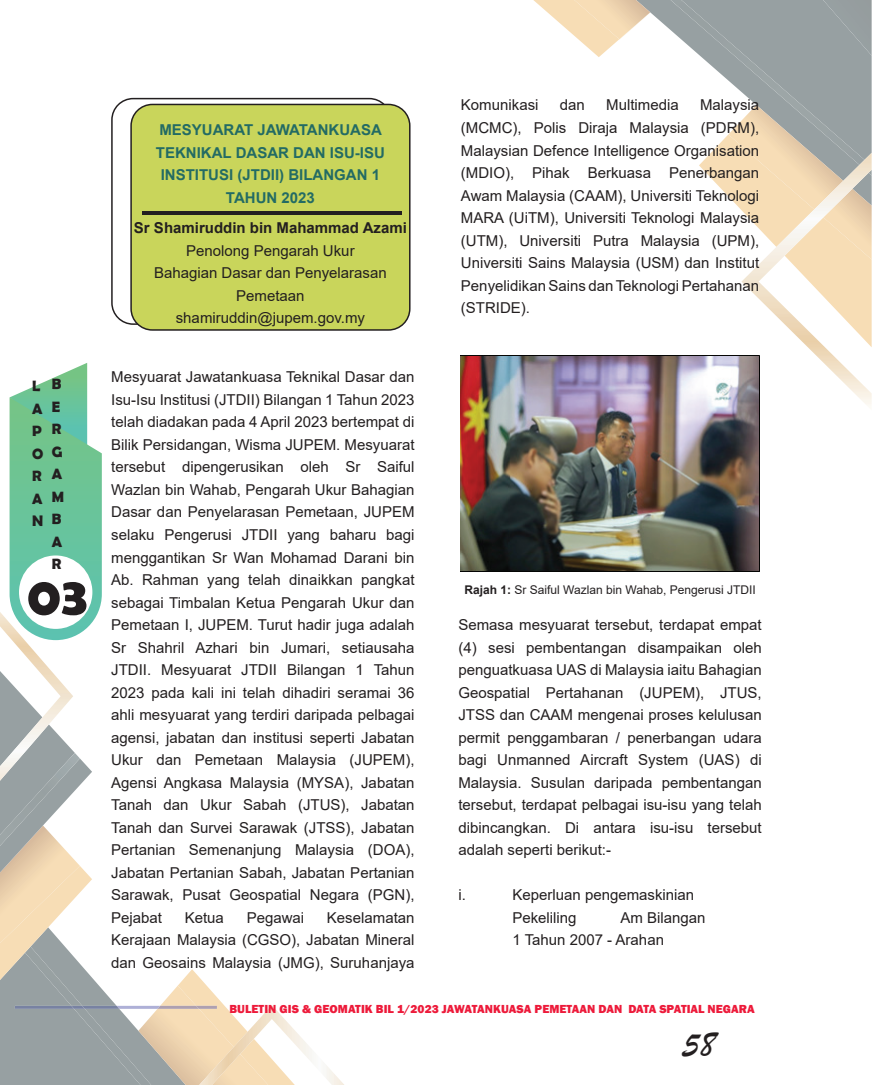
<style>
.page{position:relative;width:872px;height:1085px;background:#fff}
.page>*{position:absolute;margin:0;border:0;box-sizing:border-box;transform-origin:0 0}
.t1{font:700 54px "Berlin Sans FB Demi";color:#231f20}
.t2{font:36px "Brush Script";color:#231f20}
.t3{font:15px/22.5px "Arial";color:#231f20;text-align:justify}
.t4{font:700 15px/22.5px "Arial";color:#236b64;text-align:center}
.t5{font:700 15px "Arial";color:#231f20}
.t6{font:700 15px/22.5px "Berlin Sans FB Demi";color:#231f20}
.t7{font:800 12px "Franklin Gothic";letter-spacing:.005em;color:#ed1a3a}
.t8{font:12px "Arial";color:#231f20}
.s1{font-weight:700}
</style>
<div class="page">
<svg style="left:650px;top:0;width:20px;height:30px"></svg>
<svg style="left:533px;top:0;width:117px;height:57px"></svg>
<svg style="left:670px;top:0;width:201px;height:410px"></svg>
<svg style="left:111px;top:98px;width:280px;height:216px"></svg>
<div style="left:130px;top:104px;width:280px;height:226px;background:#c9d55b"></div>
<hr style="left:142px;top:211px;width:259px;height:3px;background:#231f20">
<svg style="left:0;top:314px;width:344px;height:770px"></svg>
<div style="left:19px;top:555px;width:73px;height:73px;background:#fff;border-radius:50%"></div>
<img style="left:461px;top:356px;width:298px;height:215px">
<p class="t4" style="left:156px;top:119px;width:230px">MESYUARAT JAWATANKUASA<br>TEKNIKAL DASAR DAN ISU-ISU<br>INSTITUSI (JTDII) BILANGAN 1<br>TAHUN 2023</p>
<p class="t5" style="left:134px;top:217px;width:274px">Sr Shamiruddin bin Mahammad Azami</p>
<p class="t3" style="left:154px;top:239px;width:234px;text-align:center">Penolong Pengarah Ukur<br>Bahagian Dasar dan Penyelarasan<br>Pemetaan shamiruddin@jupem.gov.my</p>
<p class="t6" style="left:32px;top:374px;width:13px">L<br>A<br>P<br>O<br>R<br>A<br>N</p>
<p class="t6" style="left:52px;top:372px;width:14px">B<br>E<br>R<br>G<br>A<br>M<br>B<br>A<br>R</p>
<p class="t3" style="left:111px;top:366px;width:305px">Mesyuarat Jawatankuasa Teknikal Dasar dan Isu-Isu Institusi (JTDII) Bilangan 1 Tahun 2023 telah diadakan pada 4 April 2023 bertempat di Bilik Persidangan, Wisma JUPEM. Mesyuarat tersebut dipengerusikan oleh Sr Saiful Wazlan bin Wahab, Pengarah Ukur Bahagian Dasar dan Penyelarasan Pemetaan, JUPEM selaku Pengerusi JTDII yang baharu bagi menggantikan Sr Wan Mohamad Darani bin Ab. Rahman yang telah dinaikkan pangkat sebagai Timbalan Ketua Pengarah Ukur dan Pemetaan I, JUPEM. Turut hadir juga adalah Sr Shahril Azhari bin Jumari, setiausaha JTDII. Mesyuarat JTDII Bilangan 1 Tahun 2023 pada kali ini telah dihadiri seramai 36 ahli mesyuarat yang terdiri daripada pelbagai agensi, jabatan dan institusi seperti Jabatan Ukur dan Pemetaan Malaysia (JUPEM), Agensi Angkasa Malaysia (MYSA), Jabatan Tanah dan Ukur Sabah (JTUS), Jabatan Tanah dan Survei Sarawak (JTSS), Jabatan Pertanian Semenanjung Malaysia (DOA), Jabatan Pertanian Sabah, Jabatan Pertanian Sarawak, Pusat Geospatial Negara (PGN), Pejabat</p>
<h1 class="t1" style="left:27px;top:564px;width:62px">03</h1>
<p class="t3" style="left:111px;top:906px;width:305px;text-indent:216px">Keselamatan Kerajaan Malaysia (CGSO), Jabatan Mineral dan Geosains Malaysia (JMG), Suruhanjaya</p>
<p class="t3" style="left:185px;top:906px;width:41px">Ketua</p>
<p class="t3" style="left:247px;top:906px;width:59px">Pegawai</p>
<p class="t3" style="left:461px;top:94px;width:300px;text-indent:239px">Malaysia (MCMC), Polis Diraja Malaysia (PDRM), Malaysian Defence Intelligence Organisation (MDIO), Pihak Berkuasa Penerbangan Awam Malaysia (CAAM), Universiti Teknologi MARA (UiTM), Universiti Teknologi Malaysia (UTM), Universiti Putra Malaysia (UPM), Universiti Sains Malaysia (USM) dan Institut Penyelidikan Sains dan Teknologi Pertahanan (STRIDE).</p>
<p class="t3" style="left:461px;top:94px;width:79px">Komunikasi</p>
<p class="t3" style="left:560px;top:94px;width:27px">dan</p>
<p class="t3" style="left:606px;top:94px;width:74px">Multimedia</p>
<p class="t8" style="left:464px;top:581px;width:293px"><span class="s1">Rajah 1:</span> Sr Saiful Wazlan bin Wahab, Pengerusi JTDII</p>
<p class="t3" style="left:458px;top:613px;width:305px">Semasa mesyuarat tersebut, terdapat empat (4) sesi pembentangan disampaikan oleh penguatkuasa UAS di Malaysia iaitu Bahagian Geospatial Pertahanan (JUPEM), JTUS, JTSS dan CAAM mengenai proses kelulusan permit penggambaran / penerbangan udara bagi Unmanned Aircraft System (UAS) di Malaysia. Susulan daripada pembentangan tersebut, terdapat pelbagai isu-isu yang telah dibincangkan. Di antara isu-isu tersebut adalah seperti berikut:-</p>
<p class="t3" style="left:458px;top:883px;width:9px">i.</p>
<p class="t3" style="left:512px;top:883px;width:183px">Keperluan pengemaskinian<br>Pekeliling</p>
<p class="t3" style="left:512px;top:905px;width:195px;text-indent:108px">Am Bilangan<br>1 Tahun 2007 - Arahan</p>
<p class="t7" style="left:229px;top:1000px;width:527px">BULETIN GIS &amp; GEOMATIK BIL 1/2023 JAWATANKUASA PEMETAAN DAN DATA SPATIAL NEGARA</p>
<h2 class="t2" style="left:683px;top:1022px;width:33px">58</h2>
</div>
